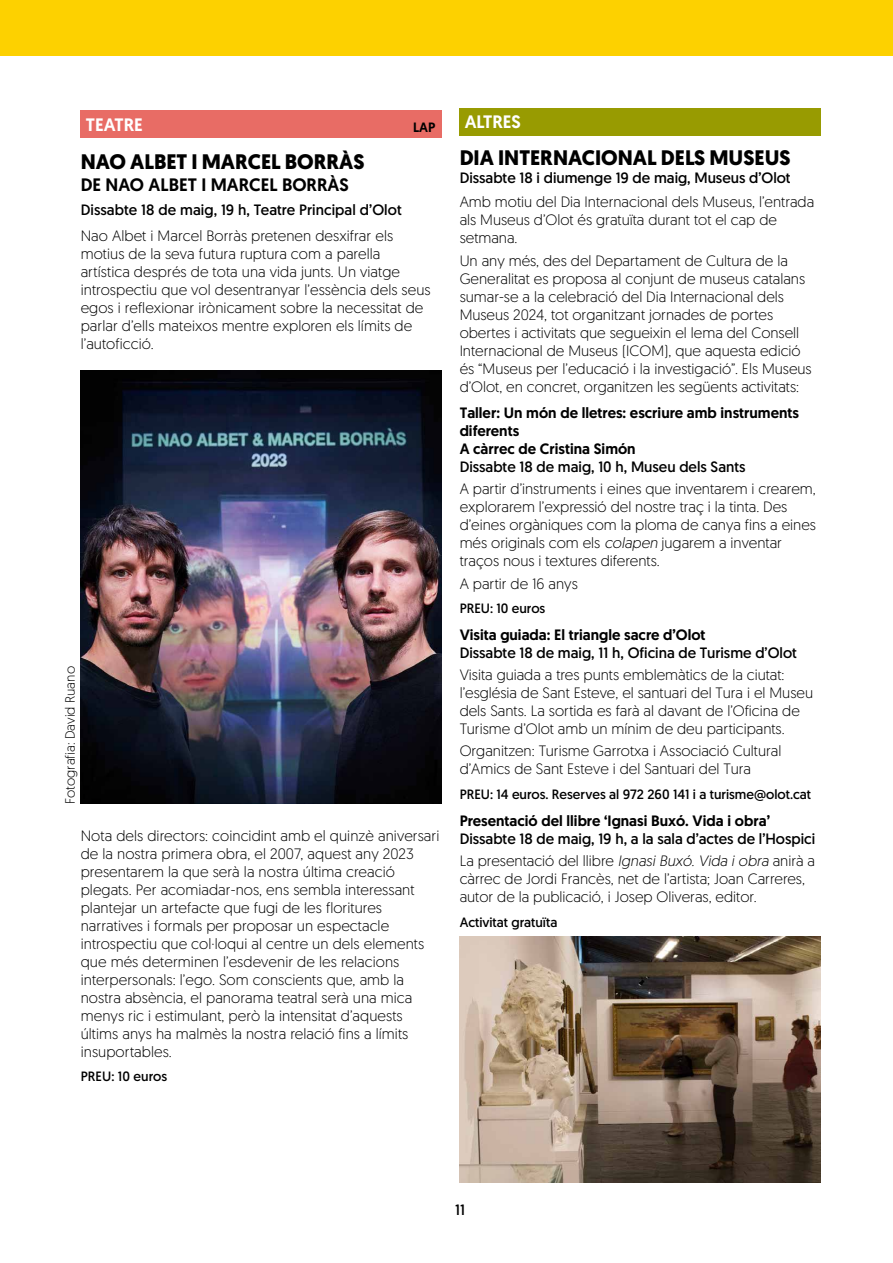
<style>
.page{position:relative;width:893px;height:1263px;background:#fff}
.page>*{position:absolute;margin:0;border:0;box-sizing:border-box;transform-origin:0 0}
.t1{font:700 21px "Geomanist";color:#000}
.t2{font:500 18px "Geomanist";color:#000}
.t3{font:500 18px "Geomanist";color:#fff}
.t4{font:300 15px/18px "Geomanist";color:#000}
.t5{font:15px/22.2px "Geomanist";color:#000}
.t6{font:500 15px/18px "Geomanist";color:#000}
.t7{font:13.5px "Geomanist";color:#000}
.t8{font:300 13.5px "Geomanist";color:#000}
.t9{font:500 13.5px "Geomanist";color:#000}
.s1{font-style:italic}
.s2{font-weight:300}
.s3{font-weight:300;font-style:italic}
</style>
<div class="page">
<div style="left:0;top:0;width:893px;height:55px;background:#fdd100"></div>
<div style="left:81px;top:111px;width:361px;height:27px;background:#e86c65"></div>
<img style="left:81px;top:371px;width:361px;height:433px">
<div style="left:460px;top:108px;width:361px;height:27px;background:#989b01"></div>
<img style="left:460px;top:936px;width:361px;height:246px">
<p class="t3" style="left:86px;top:112px;width:59px">TEATRE</p>
<h1 class="t1" style="left:81px;top:148px;width:285px">NAO ALBET I MARCEL BORRÀS</h1>
<p class="t2" style="left:81px;top:172px;width:270px">DE NAO ALBET I MARCEL BORRÀS</p>
<p class="t9" style="left:413px;top:118px;width:24px">LAP</p>
<p class="t5" style="left:81px;top:198px;width:322px">Dissabte 18 de maig, 19 h, Teatre Principal d’Olot</p>
<p class="t4" style="left:81px;top:226px;width:351px">Nao Albet i Marcel Borràs pretenen desxifrar els motius de la seva futura ruptura com a parella artística després de tota una vida junts. Un viatge introspectiu que vol desentranyar l’essència dels seus egos i reflexionar irònicament sobre la necessitat de parlar d’ells mateixos mentre exploren els límits de l’autoficció.</p>
<p class="t8" style="left:61px;top:804px;width:139px;rotate:-90deg">Fotografia: David Ruano</p>
<p class="t4" style="left:81px;top:826px;width:360px">Nota dels directors: coincidint amb el quinzè aniversari de la nostra primera obra, el 2007, aquest any 2023 presentarem la que serà la nostra última creació plegats. Per acomiadar-nos, ens sembla interessant plantejar un artefacte que fugi de les floritures narratives i formals per proposar un espectacle introspectiu que col·loqui al centre un dels elements que més determinen l’esdevenir de les relacions interpersonals: l’ego. Som conscients que, amb la nostra absència, el panorama teatral serà una mica menys ric i estimulant, però la intensitat d’aquests últims anys ha malmès la nostra relació fins a límits insuportables.</p>
<p class="t7" style="left:81px;top:1068px;width:88px">PREU: 10 euros</p>
<p class="t3" style="left:465px;top:109px;width:58px">ALTRES</p>
<h1 class="t1" style="left:460px;top:144px;width:332px">DIA INTERNACIONAL DELS MUSEUS</h1>
<p class="t5" style="left:460px;top:167px;width:332px">Dissabte 18 i diumenge 19 de maig, Museus d’Olot</p>
<p class="t4" style="left:460px;top:193px;width:356px">Amb motiu del Dia Internacional dels Museus, l’entrada als Museus d’Olot és gratuïta durant tot el cap de setmana.</p>
<p class="t4" style="left:460px;top:251px;width:354px">Un any més, des del Departament de Cultura de la Generalitat es proposa al conjunt de museus catalans sumar-se a la celebració del Dia Internacional dels Museus 2024, tot organitzant jornades de portes obertes i activitats que segueixin el lema del Consell Internacional de Museus (ICOM), que aquesta edició és “Museus per l’educació i la investigació”. Els Museus d’Olot, en concret, organitzen les següents activitats:</p>
<p class="t6" style="left:460px;top:404px;width:341px">Taller: Un món de lletres: escriure amb instruments diferents<br>A càrrec de Cristina Simón</p>
<p class="t5" style="left:460px;top:456px;width:287px">Dissabte 18 de maig, 10 h, Museu dels Sants</p>
<p class="t4" style="left:460px;top:480px;width:358px">A partir d’instruments i eines que inventarem i crearem, explorarem l’expressió del nostre traç i la tinta. Des d’eines orgàniques com la ploma de canya fins a eines més originals com els <span class="s1">colapen</span> jugarem a inventar traços nous i textures diferents.</p>
<p class="t4" style="left:460px;top:574px;width:120px">A partir de 16 anys</p>
<p class="t7" style="left:460px;top:600px;width:87px">PREU: 10 euros</p>
<p class="t6" style="left:460px;top:625px;width:247px">Visita guiada: El triangle sacre d’Olot</p>
<p class="t5" style="left:460px;top:641px;width:339px">Dissabte 18 de maig, 11 h, Oficina de Turisme d’Olot</p>
<p class="t4" style="left:460px;top:665px;width:355px">Visita guiada a tres punts emblemàtics de la ciutat: l’església de Sant Esteve, el santuari del Tura i el Museu dels Sants. La sortida es farà al davant de l’Oficina de Turisme d’Olot amb un mínim de deu participants.</p>
<p class="t4" style="left:460px;top:742px;width:323px">Organitzen: Turisme Garrotxa i Associació Cultural d’Amics de Sant Esteve i del Santuari del Tura</p>
<p class="t7" style="left:460px;top:786px;width:353px">PREU: 14 euros. Reserves al 972 260 141 i a turisme@olot.cat</p>
<p class="t6" style="left:460px;top:811px;width:312px">Presentació del llibre ‘Ignasi Buxó. Vida i obra’</p>
<p class="t5" style="left:460px;top:827px;width:357px">Dissabte 18 de maig, 19 h, a la sala d’actes de l’Hospici<br><span class="s2">La presentació del llibre</span> <span class="s3">Ignasi Buxó. Vida i obra</span> <span class="s2">anirà a</span></p>
<p class="t4" style="left:460px;top:869px;width:347px">càrrec de Jordi Francès, net de l’artista; Joan Carreres, autor de la publicació, i Josep Oliveras, editor.</p>
<p class="t7" style="left:460px;top:913px;width:99px">Activitat gratuïta</p>
<p class="t5" style="left:455px;top:1198px;width:12px">11</p>
</div>
